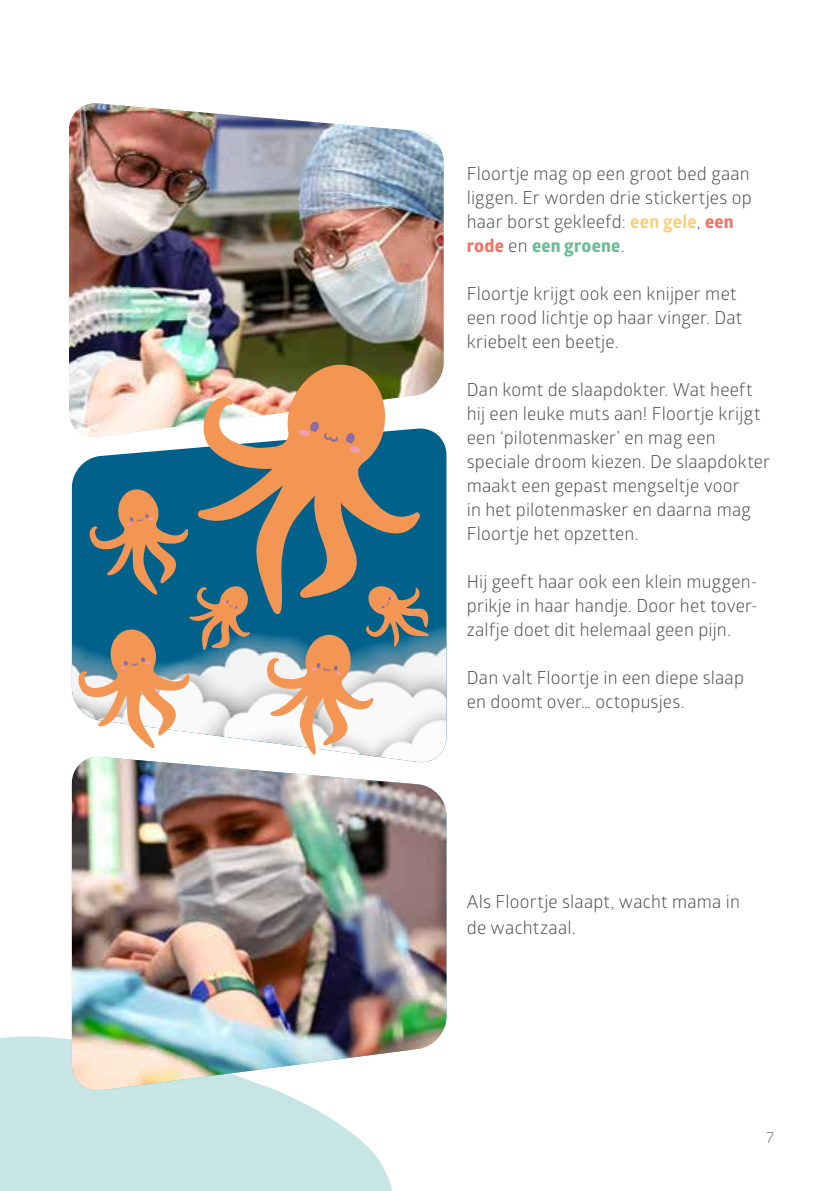
<style>
.page{position:relative;width:840px;height:1191px;background:#fff}
.page>*{position:absolute;margin:0;border:0;box-sizing:border-box;transform-origin:0 0}
.t1{font:18px/24px "Glober";letter-spacing:.01em;color:#4a4a49}
.t2{font:700 18px "Globerx";letter-spacing:.015em;color:#6cbd95}
.t3{font:16px "Glober";color:#7c7b7b}
.s1{font-weight:700;color:#fdcd6e}
.s2{font-family:"Globerx";font-weight:700;color:#ee7667}
.s3{color:#ee7667}
.s4{font-family:"Glober";font-weight:400;color:#4a4a49}
</style>
<div class="page">
<svg style="left:0;top:1031px;width:392px;height:160px;fill:#c7e5e4"></svg>
<img style="left:69px;top:103px;width:374px;height:324px">
<svg style="left:72px;top:427px;width:374px;height:115px;fill:#00618b"></svg>
<img style="left:72px;top:542px;width:374px;height:213px">
<img style="left:72px;top:757px;width:374px;height:335px">
<img style="left:197px;top:363px;width:223px;height:251px">
<svg style="left:200px;top:416px;width:217px;height:196px"></svg>
<svg style="left:345px;top:432px;width:25px;height:31px"></svg>
<svg style="left:298px;top:421px;width:40px;height:21px"></svg>
<svg style="left:266px;top:586px;width:162px;height:168px"></svg>
<svg style="left:78px;top:489px;width:172px;height:259px"></svg>
<p class="t1" style="left:466px;top:160px;width:286px;text-align:justify">Floortje mag op een groot bed gaan liggen. Er worden drie stickertjes op haar borst gekleefd: <span class="s1">een gele</span>, <span class="s2">een</span></p>
<p class="t2" style="left:466px;top:232px;width:159px"><span class="s3">rode</span> <span class="s4">en</span> een groene<span class="s4">.</span></p>
<p class="t1" style="left:466px;top:280px;width:277px">Floortje krijgt ook een knijper met een rood lichtje op haar vinger. Dat kriebelt een beetje.</p>
<p class="t1" style="left:466px;top:376px;width:305px">Dan komt de slaapdokter. Wat heeft hij een leuke muts aan! Floortje krijgt een ‘pilotenmasker’ en mag een speciale droom kiezen. De slaapdokter maakt een gepast mengseltje voor<br>in het pilotenmasker en daarna mag Floortje het opzetten.</p>
<p class="t1" style="left:466px;top:568px;width:292px;text-align:justify">Hij geeft haar ook een klein muggen&shy;prikje in haar handje. Door het tover&shy;zalfje doet dit helemaal geen pijn.</p>
<p class="t1" style="left:466px;top:664px;width:278px">Dan valt Floortje in een diepe slaap en doomt over… octopusjes.</p>
<p class="t1" style="left:466px;top:888px;width:274px;line-height:26px">Als Floortje slaapt, wacht mama in de wachtzaal.</p>
<p class="t3" style="left:765px;top:1125px;width:9px">7</p>
</div>
